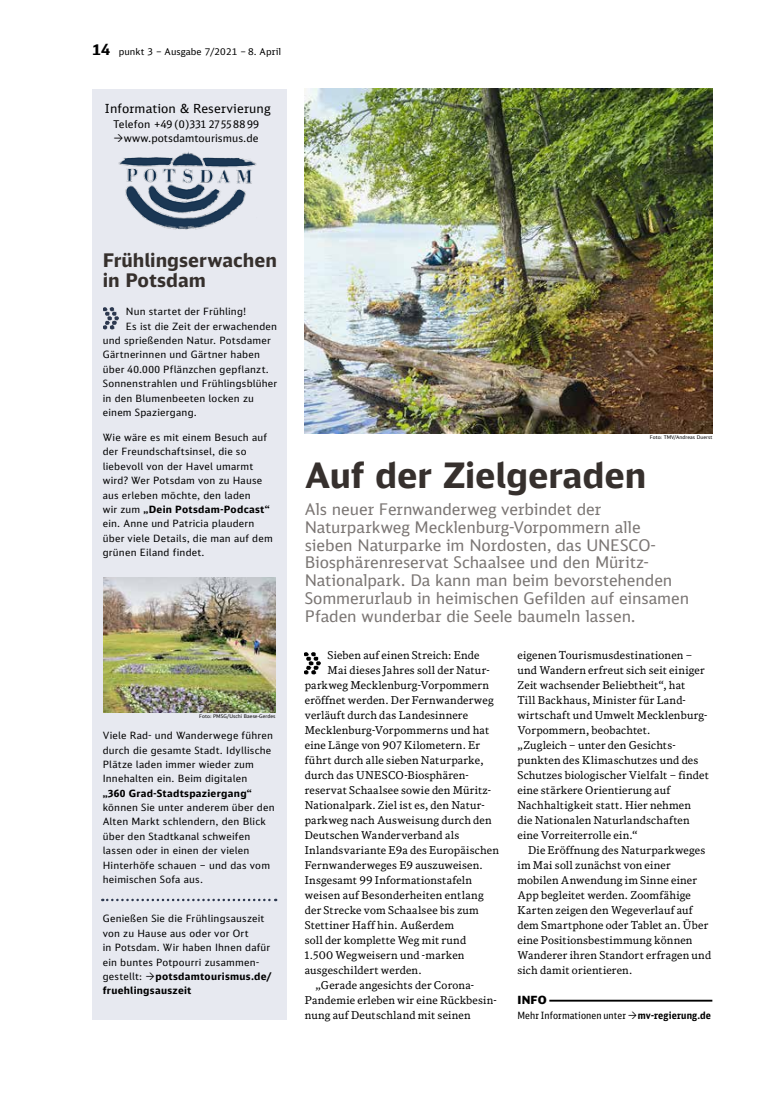
<style>
.page{position:relative;width:762px;height:1117px;background:#fff}
.page>*{position:absolute;margin:0;border:0;box-sizing:border-box;transform-origin:0 0}
.t1{font:700 35px "DB Sans Alternate";letter-spacing:-.005em;color:#36302d}
.t2{font:700 18.75px/20px "DB Sans Alternate";color:#36302d}
.t3{font:16px/17.9px "DB Sans";letter-spacing:-.005em;color:#7b7674}
.t4{font:12.5px "DB Sans";letter-spacing:.01em;color:#000}
.t5{font:900 11.25px "DB Sans Alternate";color:#000}
.t6{font:10.75px "DB News";letter-spacing:.02em;color:#000}
.t7{font:10.62px/13.8px "DB Sans Alternate";letter-spacing:.005em;color:#000;text-align:right}
.t8{font:10px/14.4px "DB Sans Alternate";letter-spacing:.02em;color:#000}
.t9{font:700 10px/14.4px "DB Sans Alternate";letter-spacing:.03em;color:#000}
.t10{font:10px "DB Sans Cond";letter-spacing:.01em;color:#000}
.t11{font:9.38px "DB Sans";letter-spacing:.01em;color:#000}
.t12{font:5px "DB Sans Alternate";letter-spacing:.01em;color:#000}
.s1{font-weight:700;font-size:15px}
.s2{font-weight:700}
</style>
<div class="page">
<div style="left:92px;top:89px;width:195px;height:930px;background:#e7e9f0"></div>
<img style="left:118px;top:151px;width:139px;height:78px">
<svg style="left:102px;top:898px;width:174px;height:3px"></svg>
<img style="left:104px;top:577px;width:172px;height:135px">
<img style="left:103px;top:307px;width:16px;height:22px">
<hr style="left:549px;top:999px;width:163px;height:2px;background:#000">
<img style="left:305px;top:652px;width:15px;height:22px">
<img style="left:305px;top:89px;width:407px;height:345px">
<p class="t11" style="left:92px;top:46px;width:191px"><span class="s1">14</span> punkt 3 – Ausgabe 7/2021 – 8. April</p>
<p class="t4" style="left:105px;top:101px;width:167px">Information &amp; Reservierung</p>
<p class="t7" style="left:113px;top:117px;width:148px">Telefon +49 (0)331 27 55 88 99 www.potsdamtourismus.de</p>
<p class="t2" style="left:103px;top:250px;width:176px">Frühlingserwachen in Potsdam</p>
<p class="t8" style="left:126px;top:304px;width:122px">Nun startet der Frühling!</p>
<p class="t8" style="left:126px;top:318px;width:153px">Es ist die Zeit der erwachenden</p>
<p class="t8" style="left:103px;top:333px;width:170px">und sprießenden Natur. Potsdamer</p>
<p class="t8" style="left:103px;top:347px;width:159px">Gärtnerinnen und Gärtner haben</p>
<p class="t8" style="left:103px;top:362px;width:167px">über 40.000 Pflänzchen gepflanzt.</p>
<p class="t8" style="left:103px;top:376px;width:176px">Sonnenstrahlen und Frühlingsblüher</p>
<p class="t8" style="left:103px;top:390px;width:153px">in den Blumenbeeten locken zu</p>
<p class="t8" style="left:103px;top:405px;width:95px">einem Spaziergang.</p>
<p class="t8" style="left:103px;top:430px;width:172px">Wie wäre es mit einem Besuch auf der Freundschaftsinsel, die so liebevoll von der Havel umarmt wird? Wer Potsdam von zu Hause aus erleben möchte, den laden<br>wir zum <span class="s2">„Dein Potsdam-Podcast“ </span>ein. Anne und Patricia plaudern über viele Details, die man auf dem grünen Eiland findet.</p>
<p class="t12" style="left:199px;top:712px;width:78px">Foto: PMSG/Uschi Baese-Gerdes</p>
<p class="t8" style="left:103px;top:728px;width:173px">Viele Rad- und Wanderwege führen durch die gesamte Stadt. Idyllische<br>Plätze laden immer wieder zum<br>Innehalten ein. Beim digitalen<br><span class="s2">„360 Grad-Stadtspaziergang“ </span>können Sie unter anderem über den<br>Alten Markt schlendern, den Blick über den Stadtkanal schweifen lassen oder in einen der vielen<br>Hinterhöfe schauen – und das vom heimischen Sofa aus.</p>
<p class="t8" style="left:103px;top:911px;width:169px">Genießen Sie die Frühlingsauszeit von zu Hause aus oder vor Ort<br>in Potsdam. Wir haben Ihnen dafür ein buntes Potpourri zusammen&shy;gestellt:</p>
<p class="t9" style="left:103px;top:968px;width:170px;text-indent:53px">potsdamtourismus.de/ fruehlingsauszeit</p>
<p class="t12" style="left:650px;top:434px;width:64px">Foto: TMV/Andreas Duerst</p>
<p class="t1" style="left:305px;top:453px;width:343px">Auf der Zielgeraden</p>
<p class="t3" style="left:305px;top:499px;width:386px">Als neuer Fernwanderweg verbindet der Naturparkweg Mecklenburg-Vorpommern alle sieben Naturparke im Nordosten, das UNESCO-Biosphärenreservat Schaalsee und den Müritz-Nationalpark. Da kann man beim bevorstehenden Sommerurlaub in heimischen Gefilden auf einsamen Pfaden wunderbar die Seele baumeln lassen.</p>
<p class="t6" style="left:328px;top:648px;width:153px">Sieben auf einen Streich: Ende</p>
<p class="t6" style="left:328px;top:663px;width:163px">Mai dieses Jahres soll der Natur-</p>
<p class="t6" style="left:305px;top:678px;width:186px">parkweg Mecklenburg-Vorpommern</p>
<p class="t6" style="left:305px;top:693px;width:190px">eröffnet werden. Der Fernwanderweg</p>
<p class="t6" style="left:305px;top:708px;width:165px">verläuft durch das Landesinnere</p>
<p class="t6" style="left:305px;top:723px;width:186px">Mecklenburg-Vorpommerns und hat</p>
<p class="t6" style="left:305px;top:738px;width:177px">eine Länge von 907 Kilometern. Er</p>
<p class="t6" style="left:305px;top:753px;width:180px">führt durch alle sieben Naturparke,</p>
<p class="t6" style="left:305px;top:768px;width:165px">durch das UNESCO-Biosphären-</p>
<p class="t6" style="left:305px;top:783px;width:188px">reservat Schaalsee sowie den Müritz-</p>
<p class="t6" style="left:305px;top:798px;width:181px">Nationalpark. Ziel ist es, den Natur-</p>
<p class="t6" style="left:305px;top:813px;width:188px">parkweg nach Ausweisung durch den</p>
<p class="t6" style="left:305px;top:828px;width:156px">Deutschen Wanderverband als</p>
<p class="t6" style="left:305px;top:843px;width:196px">Inlandsvariante E9a des Europäischen</p>
<p class="t6" style="left:305px;top:858px;width:180px">Fernwanderweges E9 auszuweisen.</p>
<p class="t6" style="left:305px;top:873px;width:169px">Insgesamt 99 Informationstafeln</p>
<p class="t6" style="left:305px;top:888px;width:181px">weisen auf Besonderheiten entlang</p>
<p class="t6" style="left:305px;top:903px;width:176px">der Strecke vom Schaalsee bis zum</p>
<p class="t6" style="left:305px;top:918px;width:151px">Stettiner Haff hin. Außerdem</p>
<p class="t6" style="left:305px;top:933px;width:163px">soll der komplette Weg mit rund</p>
<p class="t6" style="left:305px;top:948px;width:161px">1.500 Wegweisern und -marken</p>
<p class="t6" style="left:305px;top:963px;width:118px">ausgeschildert werden.</p>
<p class="t6" style="left:315px;top:978px;width:160px">„Gerade angesichts der Corona-</p>
<p class="t6" style="left:305px;top:993px;width:193px">Pandemie erleben wir eine Rückbesin-</p>
<p class="t6" style="left:305px;top:1008px;width:167px">nung auf Deutschland mit seinen</p>
<p class="t6" style="left:517px;top:648px;width:176px">eigenen Tourismusdestinationen –</p>
<p class="t6" style="left:517px;top:663px;width:189px">und Wandern erfreut sich seit einiger</p>
<p class="t6" style="left:517px;top:678px;width:170px">Zeit wachsender Beliebtheit“, hat</p>
<p class="t6" style="left:517px;top:693px;width:170px">Till Backhaus, Minister für Land-</p>
<p class="t6" style="left:517px;top:708px;width:192px">wirtschaft und Umwelt Mecklenburg-</p>
<p class="t6" style="left:517px;top:723px;width:134px">Vorpommern, beobachtet.</p>
<p class="t6" style="left:517px;top:738px;width:160px">„Zugleich – unter den Gesichts-</p>
<p class="t6" style="left:517px;top:753px;width:182px">punkten des Klimaschutzes und des</p>
<p class="t6" style="left:517px;top:768px;width:193px">Schutzes biologischer Vielfalt – findet</p>
<p class="t6" style="left:517px;top:783px;width:154px">eine stärkere Orientierung auf</p>
<p class="t6" style="left:517px;top:798px;width:175px">Nachhaltigkeit statt. Hier nehmen</p>
<p class="t6" style="left:517px;top:813px;width:174px">die Nationalen Naturlandschaften</p>
<p class="t6" style="left:517px;top:828px;width:122px">eine Vorreiterrolle ein.“</p>
<p class="t6" style="left:528px;top:843px;width:179px">Die Eröffnung des Naturparkweges</p>
<p class="t6" style="left:517px;top:858px;width:155px">im Mai soll zunächst von einer</p>
<p class="t6" style="left:517px;top:873px;width:181px">mobilen Anwendung im Sinne einer</p>
<p class="t6" style="left:517px;top:888px;width:175px">App begleitet werden. Zoomfähige</p>
<p class="t6" style="left:517px;top:903px;width:177px">Karten zeigen den Wegeverlauf auf</p>
<p class="t6" style="left:517px;top:918px;width:193px">dem Smartphone oder Tablet an. Über</p>
<p class="t6" style="left:517px;top:933px;width:177px">eine Positionsbestimmung können</p>
<p class="t6" style="left:517px;top:948px;width:195px">Wanderer ihren Standort erfragen und</p>
<p class="t6" style="left:517px;top:963px;width:116px">sich damit orientieren.</p>
<p class="t5" style="left:517px;top:992px;width:31px">INFO</p>
<p class="t10" style="left:517px;top:1009px;width:195px">Mehr Informationen unter <span class="s2">mv-regierung.de</span></p>
</div>
